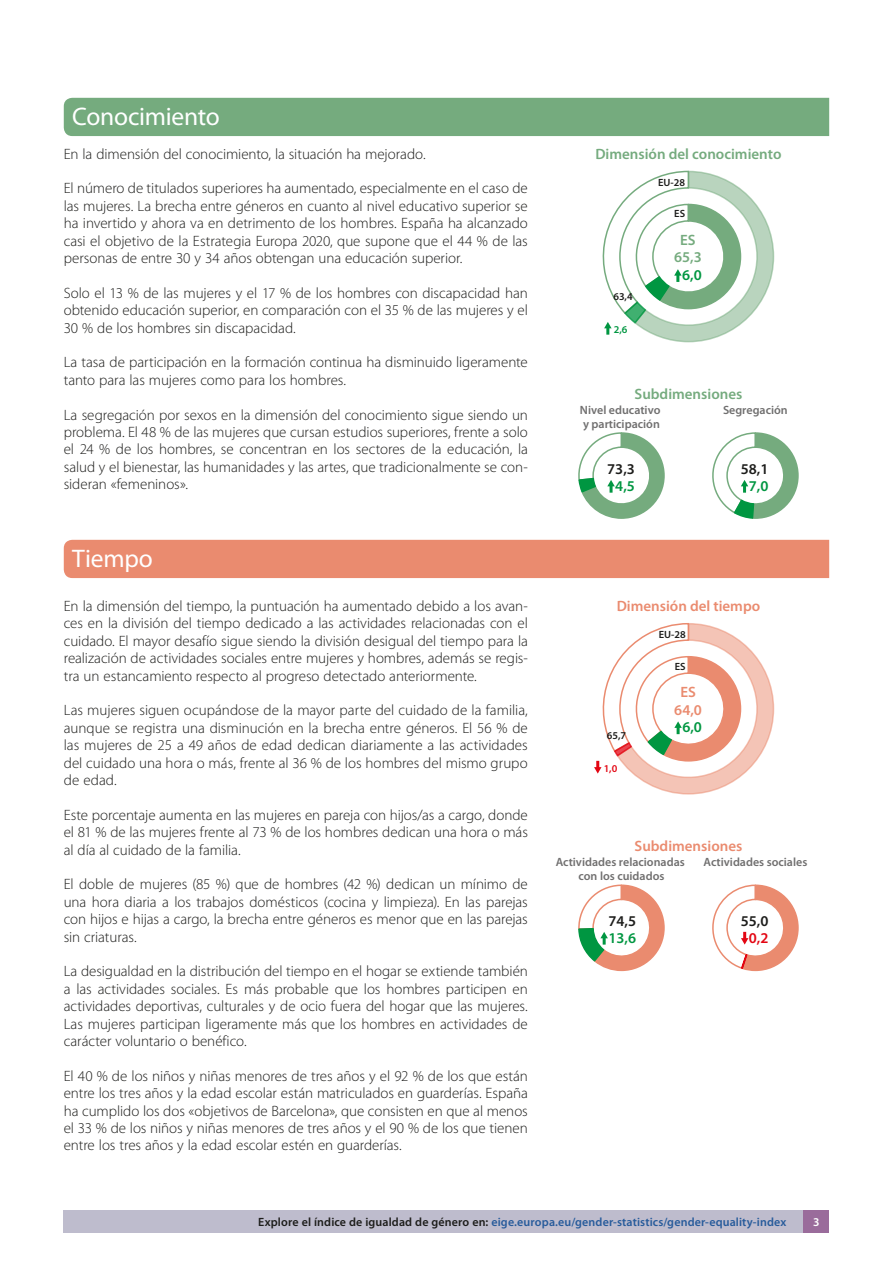
<style>
.page{position:relative;width:893px;height:1263px;background:#fff}
.page>*{position:absolute;margin:0;border:0;box-sizing:border-box;transform-origin:0 0}
.title_2_nn_K{font:25.5px "Myriad Pro";letter-spacing:-.01em;color:#fff}
.title_2_nn_T{font:25.5px "Myriad Pro";letter-spacing:-.01em;color:#fff}
.body{font:300 15px/17.4px "Myriad Pro";letter-spacing:-.005em;color:#1d1d1b;text-align:justify}
.t1{font:600 15px/17.4px "Myriad Pro";color:#75ab7e;text-align:center}
.t2{font:600 15px "Myriad Pro";color:#ea8b6f}
.t3{font:600 15px "Myriad Pro";color:#1d1d1b}
.t4{font:600 15px "Myriad Pro";color:#009641}
.t5{font:600 15px "Myriad Pro";color:#e30613}
.t6{font:600 12px/13.5px "Myriad Pro";color:#706f6f}
.t7{font:600 12px "Myriad Pro";letter-spacing:.01em;color:#275b9b}
.t8{font:600 12px "Myriad Pro";color:#fff}
.t9{font:600 10.5px "Myriad Pro";color:#1d1d1b}
.t10{font:600 10.5px "Myriad Pro";color:#009641}
.t11{font:600 10.5px "Myriad Pro";color:#e30613}
.s1{color:#009641}
.s2{color:#1d1d1b}
</style>
<div class="page">
<div style="left:63px;top:1210px;width:764px;height:22px;background:#bebccd"></div>
<div style="left:804px;top:1210px;width:25px;height:22px;background:#9a6c9b"></div>
<div style="left:64px;top:98px;width:765px;height:38px;background:#75ab7e"></div>
<div style="left:64px;top:540px;width:765px;height:38px;background:#ea8b6f"></div>
<svg style="left:578px;top:432px;width:87px;height:87px"></svg>
<svg style="left:712px;top:432px;width:87px;height:87px"></svg>
<svg style="left:602px;top:170px;width:172px;height:172px"></svg>
<svg style="left:578px;top:884px;width:87px;height:87px"></svg>
<svg style="left:712px;top:884px;width:87px;height:87px"></svg>
<svg style="left:594px;top:623px;width:180px;height:172px"></svg>
<p class="title_2_nn_K" style="left:72px;top:101px;width:149px">Conocimiento</p>
<p class="body" style="left:64px;top:145px;width:363px">En la dimensión del conocimiento, la situación ha mejorado.</p>
<p class="body" style="left:64px;top:180px;width:466px">El número de titulados superiores ha aumentado, especialmente en el caso de las mujeres. La brecha entre géneros en cuanto al nivel educativo superior se ha invertido y ahora va en detrimento de los hombres. España ha alcanzado casi el objetivo de la Estrategia Europa 2020, que supone que el 44 % de las personas de entre 30 y 34 años obtengan una educación superior.</p>
<p class="body" style="left:64px;top:284px;width:466px">Solo el 13 % de las mujeres y el 17 % de los hombres con discapacidad han obtenido educación superior, en comparación con el 35 % de las mujeres y el 30 % de los hombres sin discapacidad.</p>
<p class="body" style="left:64px;top:354px;width:466px">La tasa de participación en la formación continua ha disminuido ligeramente tanto para las mujeres como para los hombres.</p>
<p class="body" style="left:64px;top:406px;width:466px">La segregación por sexos en la dimensión del conocimiento sigue siendo un problema. El 48 % de las mujeres que cursan estudios superiores, frente a solo el 24 % de los hombres, se concentran en los sectores de la educación, la salud y el bienestar, las humanidades y las artes, que tradicionalmente se con&shy;sideran «femeninos».</p>
<p class="title_2_nn_T" style="left:72px;top:543px;width:82px">Tiempo</p>
<p class="body" style="left:64px;top:597px;width:466px">En la dimensión del tiempo, la puntuación ha aumentado debido a los avan&shy;ces en la división del tiempo dedicado a las actividades relacionadas con el cuidado. El mayor desafío sigue siendo la división desigual del tiempo para la realización de actividades sociales entre mujeres y hombres, además se regis&shy;tra un estancamiento respecto al progreso detectado anteriormente.</p>
<p class="body" style="left:64px;top:702px;width:466px">Las mujeres siguen ocupándose de la mayor parte del cuidado de la familia, aunque se registra una disminución en la brecha entre géneros. El 56 % de las mujeres de 25 a 49 años de edad dedican diariamente a las actividades del cuidado una hora o más, frente al 36 % de los hombres del mismo grupo de edad.</p>
<p class="body" style="left:64px;top:806px;width:466px">Este porcentaje aumenta en las mujeres en pareja con hijos/as a cargo, donde el 81 % de las mujeres frente al 73 % de los hombres dedican una hora o más al día al cuidado de la familia.</p>
<p class="body" style="left:64px;top:876px;width:466px">El doble de mujeres (85 %) que de hombres (42 %) dedican un mínimo de una hora diaria a los trabajos domésticos (cocina y limpieza). En las parejas con hijos e hijas a cargo, la brecha entre géneros es menor que en las parejas sin criaturas.</p>
<p class="body" style="left:64px;top:963px;width:466px">La desigualdad en la distribución del tiempo en el hogar se extiende también a las actividades sociales. Es más probable que los hombres participen en actividades deportivas, culturales y de ocio fuera del hogar que las mujeres.<br>Las mujeres participan ligeramente más que los hombres en actividades de carácter voluntario o benéfico.</p>
<p class="body" style="left:64px;top:1067px;width:466px">El 40 % de los niños y niñas menores de tres años y el 92 % de los que están entre los tres años y la edad escolar están matriculados en guarderías. España ha cumplido los dos «objetivos de Barcelona», que consisten en que al menos el 33 % de los niños y niñas menores de tres años y el 90 % de los que tienen entre los tres años y la edad escolar estén en guarderías.</p>
<p class="t1" style="left:595px;top:145px;width:188px">Dimensión del conocimiento</p>
<p class="t9" style="left:658px;top:176px;width:28px">EU-28</p>
<p class="t9" style="left:674px;top:207px;width:12px">ES</p>
<p class="t9" style="left:613px;top:290px;width:21px">63,4</p>
<p class="t10" style="left:614px;top:322px;width:15px">2,6</p>
<p class="t1" style="left:674px;top:231px;width:29px">ES<br>65,3<br><span class="s1">6,0</span></p>
<p class="t1" style="left:634px;top:385px;width:109px">Subdimensiones</p>
<p class="t6" style="left:580px;top:403px;width:82px">Nivel educativo y participación</p>
<p class="t6" style="left:723px;top:403px;width:66px">Segregación</p>
<p class="t3" style="left:607px;top:459px;width:29px">73,3</p>
<p class="t4" style="left:615px;top:476px;width:21px">4,5</p>
<p class="t3" style="left:741px;top:459px;width:29px">58,1</p>
<p class="t4" style="left:749px;top:476px;width:21px">7,0</p>
<p class="t2" style="left:617px;top:597px;width:145px">Dimensión del tiempo</p>
<p class="t9" style="left:659px;top:628px;width:28px">EU-28</p>
<p class="t9" style="left:607px;top:729px;width:21px">65,7</p>
<p class="t11" style="left:604px;top:761px;width:15px">1,0</p>
<p class="t9" style="left:675px;top:659px;width:12px">ES</p>
<p class="t2" style="left:680px;top:683px;width:17px">ES</p>
<p class="t4" style="left:682px;top:718px;width:21px">6,0</p>
<p class="t2" style="left:674px;top:700px;width:29px">64,0</p>
<p class="t2" style="left:634px;top:837px;width:109px">Subdimensiones</p>
<p class="t6" style="left:556px;top:855px;width:131px;text-align:center">Actividades relacionadas con los cuidados</p>
<p class="t6" style="left:703px;top:855px;width:105px">Actividades sociales</p>
<p class="t3" style="left:608px;top:911px;width:29px">74,5</p>
<p class="t4" style="left:608px;top:928px;width:29px">13,6</p>
<p class="t3" style="left:741px;top:911px;width:29px">55,0</p>
<p class="t5" style="left:749px;top:928px;width:21px">0,2</p>
<p class="t7" style="left:258px;top:1215px;width:530px"><span class="s2">Explore el índice de igualdad de género en:</span> eige.europa.eu/gender-statistics/gender-equality-index</p>
<p class="t8" style="left:813px;top:1215px;width:8px">3</p>
</div>
